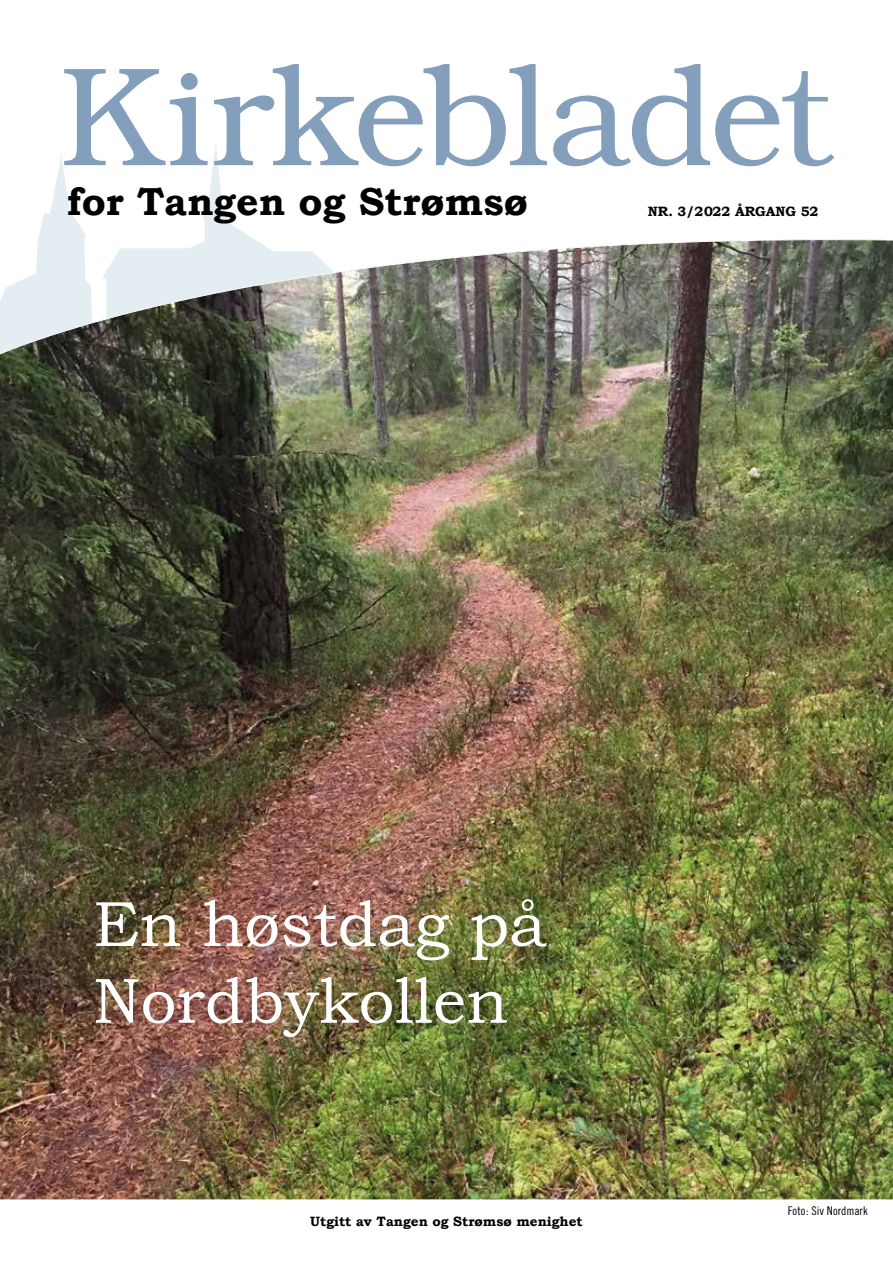
<style>
.page{position:relative;width:893px;height:1263px;background:#fff}
.page>*{position:absolute;margin:0;border:0;box-sizing:border-box;transform-origin:0 0}
.t1{font:64.05px/76.8px "Bookman Old Style";color:#fff}
.t2{font:700 39px "Bookman Old Style";color:#000}
.t3{font:700 13.5px "Bookman Old Style";color:#000}
.t4{font:12px "Trade Gothic Cond Eighteen";letter-spacing:.005em;color:#000}
</style>
<div class="page">
<svg style="left:202px;top:166px;width:37px;height:64px"></svg>
<svg style="left:40px;top:154px;width:42px;height:76px"></svg>
<img style="left:0;top:230px;width:893px;height:970px">
<svg style="left:64px;top:64px;width:770px;height:102px"></svg>
<h2 class="t2" style="left:67px;top:178px;width:462px">for Tangen og Strømsø</h2>
<p class="t3" style="left:648px;top:203px;width:172px">NR. 3/2022 ÅRGANG 52</p>
<h1 class="t1" style="left:93px;top:886px;width:455px">En høstdag på<br>Nordbykollen</h1>
<p class="t3" style="left:310px;top:1213px;width:274px">Utgitt av Tangen og Strømsø menighet</p>
<p class="t4" style="left:788px;top:1203px;width:81px">Foto: Siv Nordmark</p>
</div>
